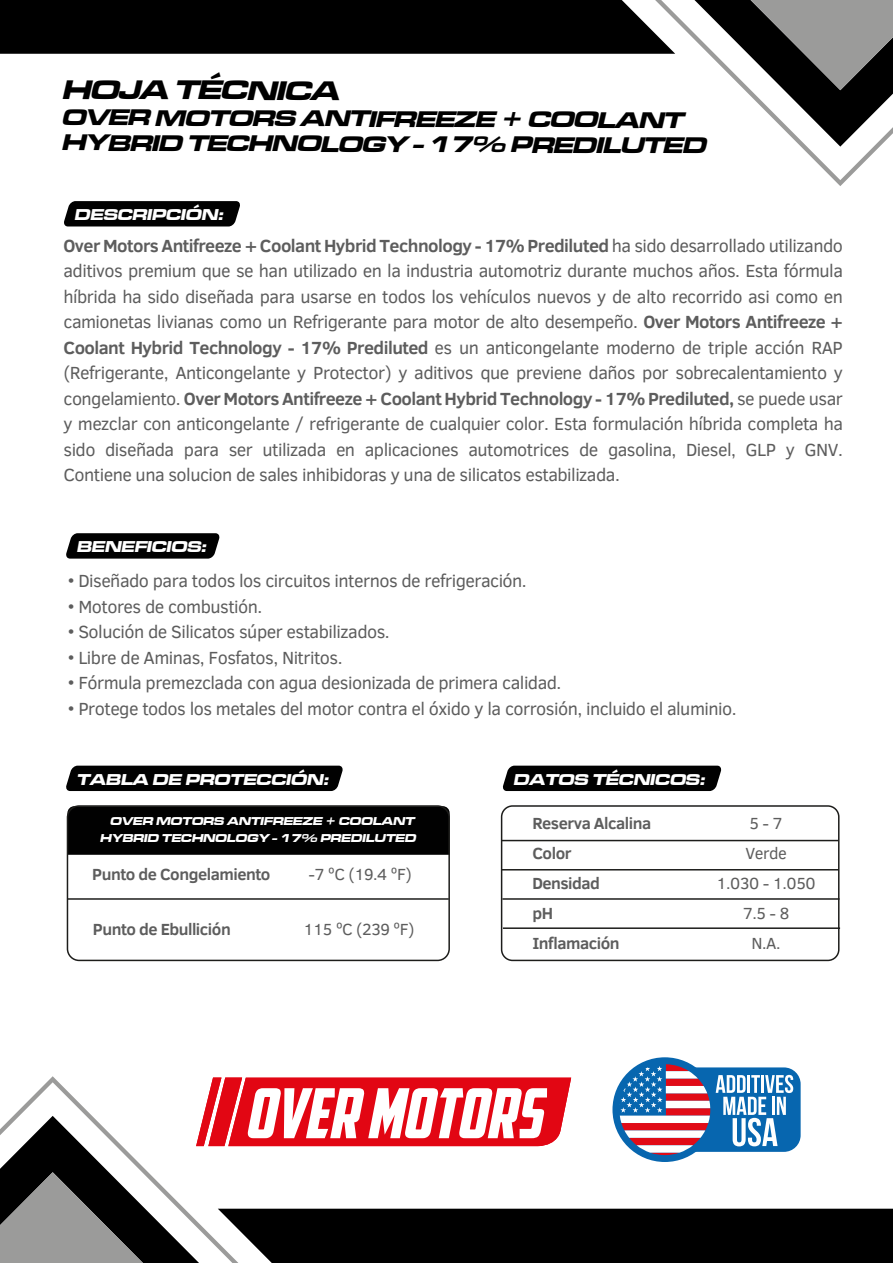
<style>
.page{position:relative;width:893px;height:1263px;background:#fff}
.page>*{position:absolute;margin:0;border:0;box-sizing:border-box;transform-origin:0 0}
.t1{font:italic 27.75px "Microgramma D Bold Exte";color:#000;scale:1.06 1}
.t2{font:italic 23.4px "Microgramma D Bold Exte";color:#000;scale:1.06 1}
.t3{font:18px/25.5px "Clear Sans";letter-spacing:-.03em;color:#5d5d5d;text-align:justify}
.t4{font:700 16.5px/30px "Clear Sans";letter-spacing:-.03em;color:#5d5d5d}
.t5{font:16.5px/30px "Clear Sans";letter-spacing:-.03em;color:#5d5d5d;text-align:center}
.t6{font:italic 16.2px "Microgramma D Bold Exte";color:#fff}
.t7{font:italic 11.85px/16.2px "Microgramma D Bold Exte";color:#fff;text-align:right}
.s1{font-weight:700}
</style>
<div class="page">
<div style="left:67px;top:806px;width:383px;height:49px;background:#010101"></div>
<svg style="left:0;top:0;width:893px;height:186px"></svg>
<svg style="left:64px;top:201px;width:176px;height:25px;background:#0a0a0a"></svg>
<svg style="left:66px;top:533px;width:154px;height:26px;background:#111"></svg>
<div style="left:66px;top:766px;width:277px;height:25px;background:#010101"></div>
<hr style="left:67px;top:898px;width:382px;height:2px;background:#1d1d1b">
<div style="left:67px;top:805px;width:383px;height:156px;border:2px solid #1d1d1b;border-radius:12px"></div>
<div style="left:503px;top:766px;width:219px;height:25px;background:#010101"></div>
<hr style="left:501px;top:840px;width:337px;height:1px;background:#1d1d1b">
<hr style="left:502px;top:869px;width:337px;height:1px;background:#1d1d1b">
<hr style="left:502px;top:898px;width:337px;height:2px;background:#1d1d1b">
<hr style="left:503px;top:927px;width:337px;height:2px;background:#1d1d1b">
<div style="left:501px;top:805px;width:338px;height:156px;border:2px solid #1d1d1b;border-radius:11px"></div>
<div style="left:612px;top:1057px;width:105px;height:105px;background:#0766af;border-radius:50%"></div>
<svg style="left:0;top:1064px;width:893px;height:199px"></svg>
<h1 class="t1" style="left:62px;top:71px;width:271px">HOJA TÉCNICA</h1>
<p class="t2" style="left:61px;top:128px;width:616px">HYBRID TECHNOLOGY -17% PREDILUTED</p>
<p class="t2" style="left:61px;top:103px;width:594px">OVER MOTORS ANTIFREEZE + COOLANT</p>
<p class="t6" style="left:74px;top:204px;width:154px">DESCRIPCIÓN:</p>
<p class="t3" style="left:63px;top:233px;width:781px"><span class="s1">Over Motors Antifreeze + Coolant Hybrid Technology - 17% Prediluted</span> ha sido desarrollado utilizando aditivos premium que se han utilizado en la industria automotriz durante muchos años. Esta fórmula híbrida ha sido diseñada para usarse en todos los vehículos nuevos y de alto recorrido asi como en camionetas livianas como un Refrigerante para motor de alto desempeño. <span class="s1">Over Motors Antifreeze + Coolant Hybrid Technology - 17% Prediluted</span> es un anticongelante moderno de triple acción RAP (Refrigerante, Anticongelante y Protector) y aditivos que previene daños por sobrecalentamiento y congelamiento. <span class="s1">Over Motors Antifreeze + Coolant Hybrid Technology - 17% Prediluted,</span> se puede usar y mezclar con anticongelante / refrigerante de cualquier color. Esta formulación híbrida completa ha sido diseñada para ser utilizada en aplicaciones automotrices de gasolina, Diesel, GLP y GNV.<br>Contiene una solucion de sales inhibidoras y una de silicatos estabilizada.</p>
<p class="t6" style="left:76px;top:536px;width:135px">BENEFICIOS:</p>
<p class="t3" style="left:68px;top:568px;width:460px">• Diseñado para todos los circuitos internos de refrigeración.</p>
<p class="t3" style="left:68px;top:594px;width:196px">• Motores de combustión.</p>
<p class="t3" style="left:68px;top:619px;width:323px">• Solución de Silicatos súper estabilizados.</p>
<p class="t3" style="left:68px;top:645px;width:276px">• Libre de Aminas, Fosfatos, Nitritos.</p>
<p class="t3" style="left:68px;top:670px;width:495px">• Fórmula premezclada con agua desionizada de primera calidad.</p>
<p class="t3" style="left:68px;top:696px;width:670px">• Protege todos los metales del motor contra el óxido y la corrosión, incluido el aluminio.</p>
<p class="t6" style="left:76px;top:768px;width:257px">TABLA DE PROTECCIÓN:</p>
<p class="t7" style="left:100px;top:813px;width:320px">OVER MOTORS ANTIFREEZE + COOLANT<br>HYBRID TECHNOLOGY -17% PREDILUTED</p>
<p class="t5" style="left:308px;top:859px;width:105px">-7 ºC (19.4 ºF)</p>
<p class="t4" style="left:92px;top:858px;width:180px">Punto de Congelamiento</p>
<p class="t4" style="left:93px;top:914px;width:139px">Punto de Ebullición</p>
<p class="t5" style="left:304px;top:914px;width:113px">115 ºC (239 ºF)</p>
<p class="t6" style="left:513px;top:768px;width:197px">DATOS TÉCNICOS:</p>
<p class="t4" style="left:532px;top:808px;width:120px">Reserva Alcalina<br>Color<br>Densidad<br>pH<br>Inflamación</p>
<p class="t5" style="left:717px;top:808px;width:100px">5 - 7<br>Verde<br>1.030 - 1.050<br>7.5 - 8<br>N.A.</p>
</div>
